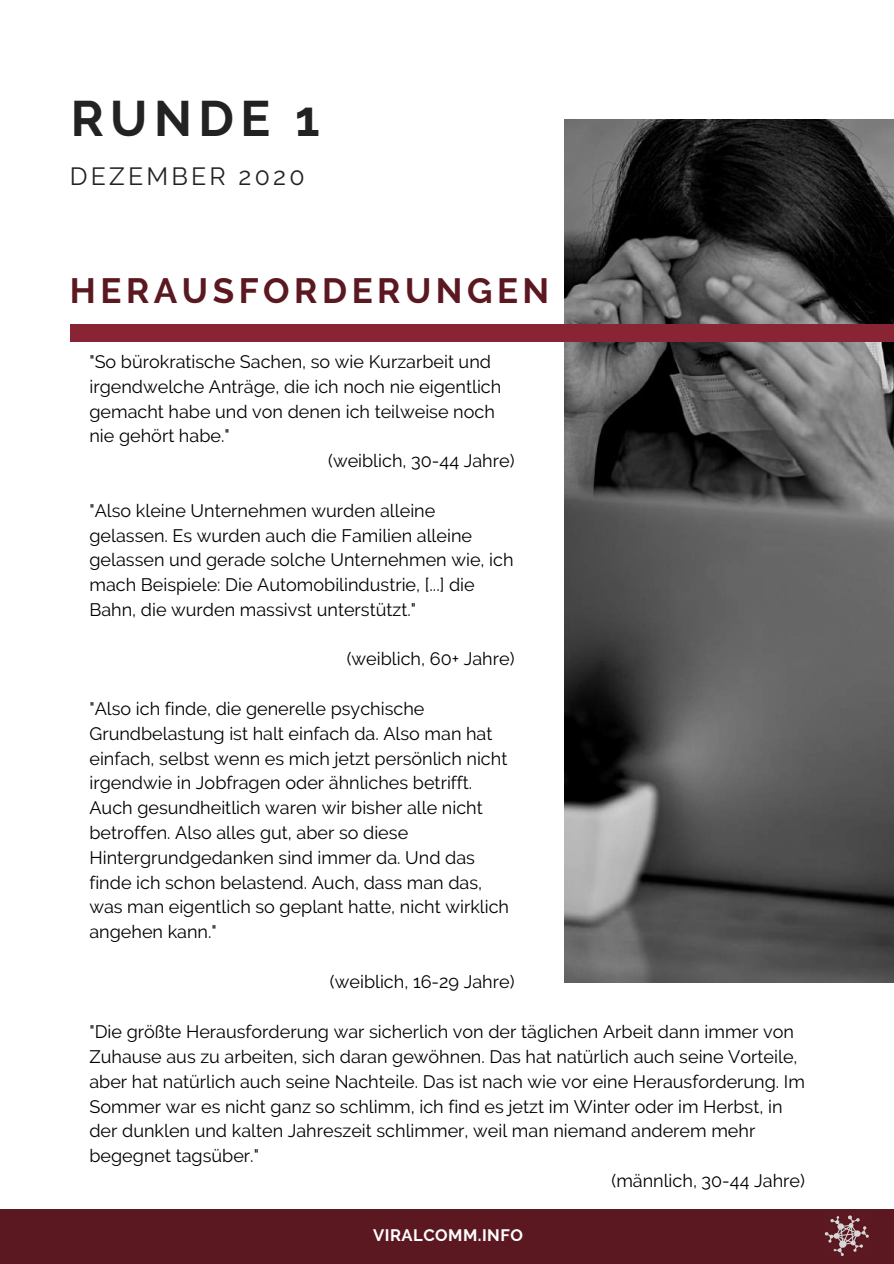
<style>
.page{position:relative;width:894px;height:1264px;background:#fff}
.page>*{position:absolute;margin:0;border:0;box-sizing:border-box;transform-origin:0 0}
.t1{font:700 49.65px "Raleway";letter-spacing:.13em;color:#222}
.t2{font:700 34.95px "Raleway";letter-spacing:.13em;color:#5b1821}
.t3{font:24.9px "Raleway";letter-spacing:.13em;color:#222}
.t4{font:18px/24.8px "Raleway";color:#000}
.t5{font:700 16.5px "Raleway";letter-spacing:.03em;color:#fff}
</style>
<div class="page">
<img style="left:564px;top:119px;width:329px;height:863px">
<div style="left:70px;top:324px;width:823px;height:17px;background:#892434"></div>
<div style="left:0;top:1209px;width:893px;height:54px;background:#5b1821"></div>
<img style="left:824px;top:1215px;width:44px;height:41px">
<h1 class="t1" style="left:71px;top:90px;width:250px">RUNDE 1</h1>
<h3 class="t3" style="left:70px;top:161px;width:236px">DEZEMBER 2020</h3>
<h2 class="t2" style="left:70px;top:270px;width:481px">HERAUSFORDERUNGEN</h2>
<p class="t4" style="left:89px;top:349px;width:403px">"So bürokratische Sachen, so wie Kurzarbeit und</p>
<p class="t4" style="left:89px;top:374px;width:413px">irgendwelche Anträge, die ich noch nie eigentlich</p>
<p class="t4" style="left:89px;top:399px;width:407px">gemacht habe und von denen ich teilweise noch</p>
<p class="t4" style="left:89px;top:423px;width:142px">nie gehört habe."</p>
<p class="t4" style="left:328px;top:448px;width:188px">(weiblich, 30-44 Jahre)</p>
<p class="t4" style="left:89px;top:498px;width:425px">"Also kleine Unternehmen wurden alleine gelassen. Es wurden auch die Familien alleine gelassen und gerade solche Unternehmen wie, ich mach Beispiele: Die Automobilindustrie, [...] die Bahn, die wurden massivst unterstützt."</p>
<p class="t4" style="left:346px;top:646px;width:169px">(weiblich, 60+ Jahre)</p>
<p class="t4" style="left:89px;top:696px;width:421px">"Also ich finde, die generelle psychische Grundbelastung ist halt einfach da. Also man hat einfach, selbst wenn es mich jetzt persönlich nicht irgendwie in Jobfragen oder ähnliches betrifft.<br>Auch gesundheitlich waren wir bisher alle nicht betroffen. Also alles gut, aber so diese Hintergrundgedanken sind immer da. Und das finde ich schon belastend. Auch, dass man das, was man eigentlich so geplant hatte, nicht wirklich angehen kann."</p>
<p class="t4" style="left:330px;top:968px;width:186px">(weiblich, 16-29 Jahre)</p>
<p class="t4" style="left:89px;top:1019px;width:705px">"Die größte Herausforderung war sicherlich von der täglichen Arbeit dann immer von</p>
<p class="t4" style="left:89px;top:1044px;width:709px">Zuhause aus zu arbeiten, sich daran gewöhnen. Das hat natürlich auch seine Vorteile,</p>
<p class="t4" style="left:89px;top:1068px;width:716px">aber hat natürlich auch seine Nachteile. Das ist nach wie vor eine Herausforderung. Im</p>
<p class="t4" style="left:89px;top:1093px;width:694px">Sommer war es nicht ganz so schlimm, ich find es jetzt im Winter oder im Herbst, in</p>
<p class="t4" style="left:89px;top:1118px;width:667px">der dunklen und kalten Jahreszeit schlimmer, weil man niemand anderem mehr</p>
<p class="t4" style="left:89px;top:1143px;width:171px">begegnet tagsüber."</p>
<p class="t4" style="left:611px;top:1168px;width:195px">(männlich, 30-44 Jahre)</p>
<p class="t5" style="left:373px;top:1225px;width:151px">VIRALCOMM.INFO</p>
</div>
